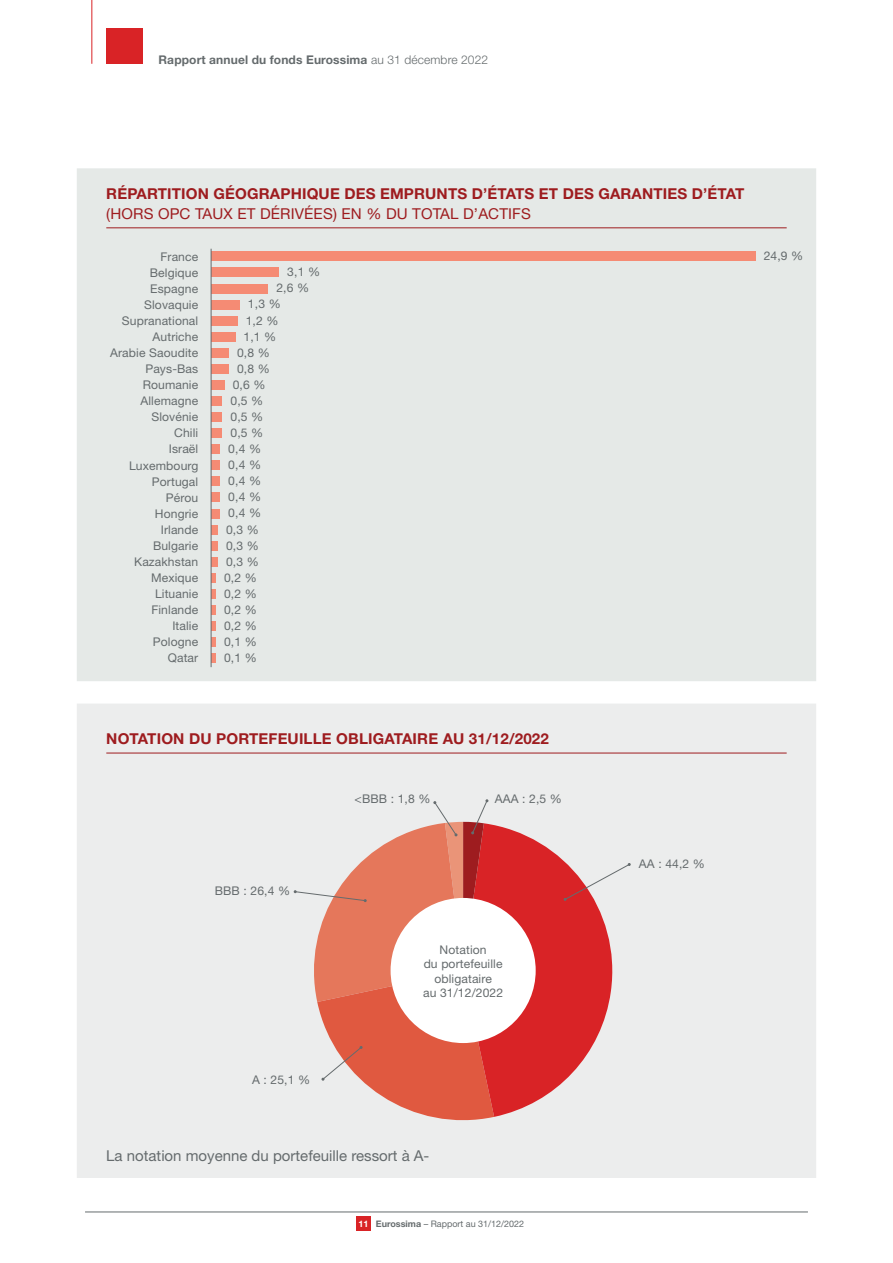
<style>
.page{position:relative;width:893px;height:1263px;background:#fff}
.page>*{position:absolute;margin:0;border:0;box-sizing:border-box;transform-origin:0 0}
.t1{font:700 15px "Helvetica Neue LT Std";letter-spacing:.01em;color:#9e1c1f}
.t2{font:15px "Helvetica Neue LT Std";letter-spacing:.01em;color:#9e1c1f}
.t3{font:15px "Helvetica Neue LT Std";color:#656b6d}
.t4{font:12px/16px "Helvetica Neue LT Std";letter-spacing:.01em;color:#656b6d;text-align:center}
.t5{font:700 12px "Helvetica Neue LT Std";letter-spacing:.01em;color:#656b6d}
.t6{font:9px "Helvetica Neue LT Std";color:#656b6d}
.s1{font-weight:300}
.s2{font-weight:700;color:#fff}
.s3{font-weight:700}
</style>
<div class="page">
<hr style="left:91px;top:0;width:1px;height:64px;background:#d92326">
<div style="left:106px;top:28px;width:37px;height:36px;background:#d92326"></div>
<div style="left:77px;top:168px;width:739px;height:513px;background:#e5e9e7"></div>
<hr style="left:106px;top:227px;width:681px;height:1px;background:#9e1c1f">
<div style="left:211px;top:252px;width:544px;height:9px;background:#f58b74"></div>
<div style="left:211px;top:268px;width:68px;height:9px;background:#f58b74"></div>
<div style="left:211px;top:284px;width:57px;height:9px;background:#f58b74"></div>
<div style="left:211px;top:300px;width:28px;height:9px;background:#f58b74"></div>
<div style="left:211px;top:332px;width:24px;height:9px;background:#f58b74"></div>
<div style="left:211px;top:396px;width:11px;height:10px;background:#f58b74"></div>
<div style="left:211px;top:380px;width:13px;height:10px;background:#f58b74"></div>
<div style="left:211px;top:428px;width:11px;height:10px;background:#f58b74"></div>
<div style="left:211px;top:412px;width:11px;height:10px;background:#f58b74"></div>
<div style="left:211px;top:445px;width:9px;height:9px;background:#f58b74"></div>
<div style="left:211px;top:461px;width:9px;height:9px;background:#f58b74"></div>
<div style="left:211px;top:477px;width:9px;height:9px;background:#f58b74"></div>
<div style="left:211px;top:493px;width:9px;height:9px;background:#f58b74"></div>
<div style="left:211px;top:509px;width:9px;height:9px;background:#f58b74"></div>
<div style="left:211px;top:525px;width:7px;height:9px;background:#f58b74"></div>
<div style="left:211px;top:541px;width:7px;height:9px;background:#f58b74"></div>
<div style="left:211px;top:557px;width:7px;height:9px;background:#f58b74"></div>
<div style="left:211px;top:573px;width:5px;height:9px;background:#f58b74"></div>
<div style="left:211px;top:589px;width:5px;height:10px;background:#f58b74"></div>
<div style="left:211px;top:605px;width:5px;height:10px;background:#f58b74"></div>
<div style="left:211px;top:621px;width:5px;height:10px;background:#f58b74"></div>
<div style="left:211px;top:637px;width:5px;height:10px;background:#f58b74"></div>
<div style="left:211px;top:653px;width:5px;height:10px;background:#f58b74"></div>
<div style="left:211px;top:364px;width:18px;height:10px;background:#f58b74"></div>
<div style="left:211px;top:348px;width:18px;height:9px;background:#f58b74"></div>
<div style="left:211px;top:316px;width:26px;height:9px;background:#f58b74"></div>
<hr style="left:211px;top:249px;width:1px;height:418px;background:#656b6d">
<div style="left:77px;top:703px;width:739px;height:475px;background:#eceded"></div>
<hr style="left:106px;top:753px;width:681px;height:1px;background:#9e1c1f">
<svg style="left:294px;top:799px;width:337px;height:321px"></svg>
<div style="left:356px;top:1216px;width:15px;height:15px;background:#d92326"></div>
<hr style="left:85px;top:1211px;width:723px;height:1px;background:#656b6d">
<p class="t5" style="left:159px;top:52px;width:331px">Rapport annuel du fonds Eurossima <span class="s1">au 31 décembre 2022</span></p>
<p class="t1" style="left:106px;top:185px;width:640px">RÉPARTITION GÉOGRAPHIQUE DES EMPRUNTS D’ÉTATS ET DES GARANTIES D’ÉTAT</p>
<p class="t2" style="left:106px;top:205px;width:426px">(HORS OPC TAUX ET DÉRIVÉES) EN % DU TOTAL D’ACTIFS</p>
<p class="t4" style="left:110px;top:248px;width:90px;text-align:right">France<br>Belgique<br>Espagne<br>Slovaquie<br>Supranational<br>Autriche<br>Arabie Saoudite<br>Pays-Bas<br>Roumanie<br>Allemagne<br>Slovénie<br>Chili<br>Israël<br>Luxembourg<br>Portugal<br>Pérou<br>Hongrie<br>Irlande<br>Bulgarie<br>Kazakhstan<br>Mexique<br>Lituanie<br>Finlande<br>Italie<br>Pologne<br>Qatar</p>
<p class="t4" style="left:287px;top:264px;width:34px">3,1 %</p>
<p class="t4" style="left:276px;top:280px;width:34px">2,6 %</p>
<p class="t4" style="left:248px;top:296px;width:34px">1,3 %</p>
<p class="t4" style="left:244px;top:328px;width:34px">1,1 %</p>
<p class="t4" style="left:246px;top:312px;width:34px">1,2 %</p>
<p class="t4" style="left:237px;top:344px;width:34px">0,8 %</p>
<p class="t4" style="left:237px;top:360px;width:34px">0,8 %</p>
<p class="t4" style="left:233px;top:376px;width:34px">0,6 %</p>
<p class="t4" style="left:230px;top:425px;width:34px">0,5 %</p>
<p class="t4" style="left:230px;top:392px;width:34px">0,5 %</p>
<p class="t4" style="left:230px;top:408px;width:34px">0,5 %</p>
<p class="t4" style="left:224px;top:441px;width:39px">0,4 %<br>0,4 %<br>0,4 %<br>0,4 %<br>0,4 %<br>0,3 %<br>0,3 %<br>0,3 %<br>0,2 %<br>0,2 %<br>0,2 %<br>0,2 %<br>0,1 %<br>0,1 %</p>
<p class="t4" style="left:764px;top:248px;width:41px">24,9 %</p>
<p class="t1" style="left:106px;top:729px;width:444px">NOTATION DU PORTEFEUILLE OBLIGATAIRE AU 31/12/2022</p>
<p class="t4" style="left:215px;top:882px;width:77px">BBB : 26,4 %</p>
<p class="t4" style="left:355px;top:791px;width:77px">&lt;BBB : 1,8 %</p>
<p class="t4" style="left:495px;top:791px;width:69px">AAA : 2,5 %</p>
<p class="t4" style="left:423px;top:942px;width:82px;line-height:14.4px">Notation<br>du portefeuille obligataire<br>au 31/12/2022</p>
<p class="t4" style="left:639px;top:856px;width:68px">AA : 44,2 %</p>
<p class="t4" style="left:252px;top:1071px;width:60px">A : 25,1 %</p>
<p class="t3" style="left:106px;top:1146px;width:325px">La notation moyenne du portefeuille ressort à A-</p>
<p class="t6" style="left:358px;top:1218px;width:167px"><span class="s2">11</span> <span class="s3">Eurossima</span> – Rapport au 31/12/2022</p>
</div>
